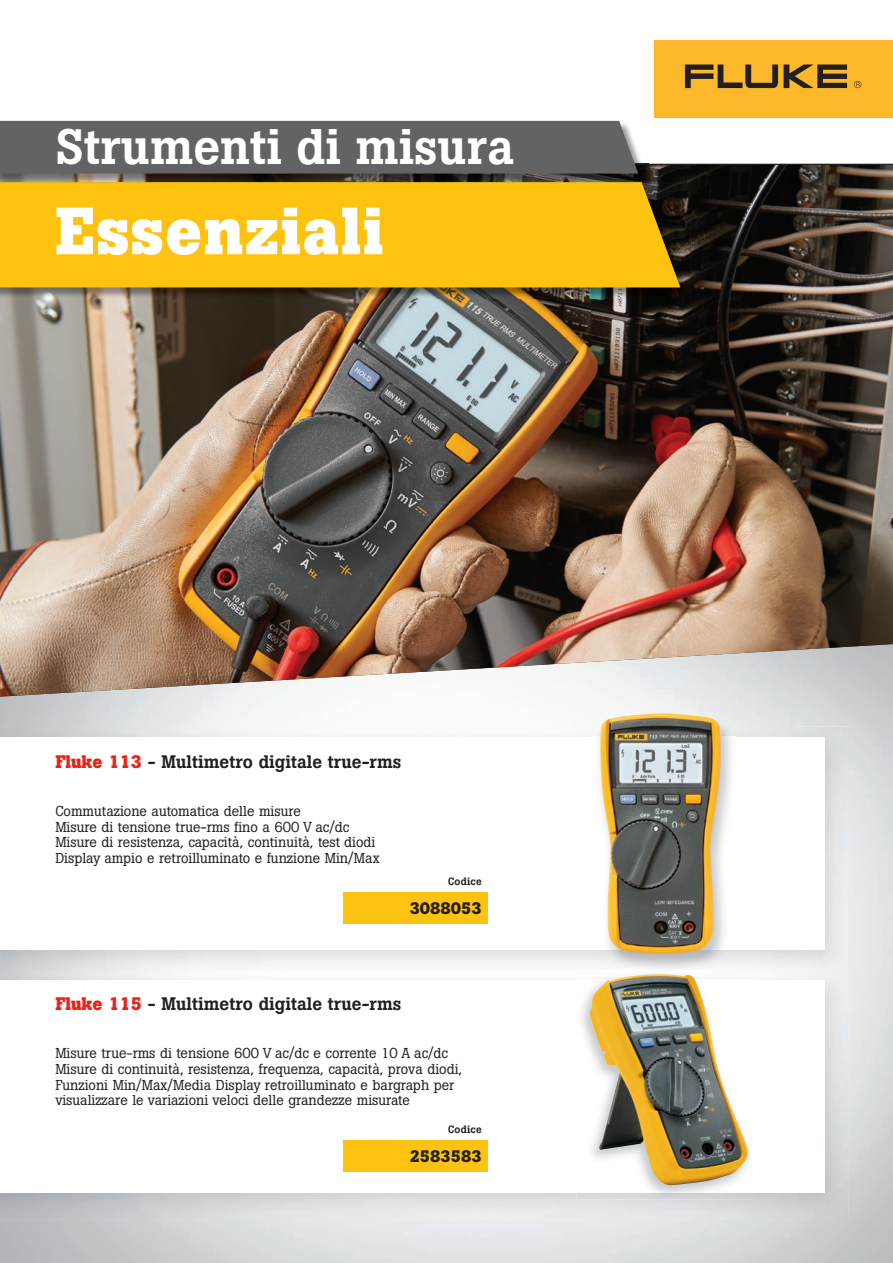
<style>
.page{position:relative;width:893px;height:1263px;background:#fff}
.page>*{position:absolute;margin:0;border:0;box-sizing:border-box;transform-origin:0 0}
.t1{font:700 66px "Boton Pro";letter-spacing:.02em;color:#fff}
.t2{font:500 49.5px "Boton Pro";color:#fff}
.t3{font:500 18px "Boton Pro";color:#231f20}
.t4{font:700 16.5px "Boton Pro";color:#231f20}
.t5{font:14.25px/15.8px "Boton Pro";color:#231f20}
.t6{font:500 10.5px "Boton Pro";letter-spacing:.025em;color:#231f20}
.s1{font-weight:700;color:#e72419}
</style>
<div class="page">
<img style="left:0;top:165px;width:893px;height:532px">
<div style="left:655px;top:40px;width:238px;height:78px;background:#fcb828"></div>
<svg style="left:784px;top:65px;width:63px;height:23px"></svg>
<svg style="left:685px;top:65px;width:93px;height:23px"></svg>
<svg style="left:854px;top:81px;width:7px;height:7px"></svg>
<img style="left:0;top:969px;width:848px;height:8px">
<img style="left:595px;top:737px;width:141px;height:212px">
<img style="left:600px;top:713px;width:121px;height:241px">
<img style="left:577px;top:970px;width:176px;height:229px">
<img style="left:577px;top:980px;width:176px;height:212px">
<img style="left:589px;top:972px;width:161px;height:213px">
<div style="left:343px;top:892px;width:145px;height:32px;background:#fec210"></div>
<div style="left:343px;top:1140px;width:145px;height:32px;background:#fec210"></div>
<img style="left:638px;top:184px;width:53px;height:114px">
<img style="left:0;top:287px;width:638px;height:11px">
<div style="left:0;top:182px;width:680px;height:105px;background:#fec210"></div>
<img style="left:0;top:155px;width:648px;height:29px">
<img style="left:0;top:182px;width:642px;height:2px">
<div style="left:0;top:121px;width:638px;height:53px;background:#636366"></div>
<h2 class="t2" style="left:55px;top:115px;width:460px">Strumenti di misura</h2>
<h1 class="t1" style="left:55px;top:188px;width:330px">Essenziali</h1>
<p class="t3" style="left:55px;top:750px;width:348px"><span class="s1">Fluke 113</span> - Multimetro digitale true-rms</p>
<p class="t5" style="left:55px;top:803px;width:326px">Commutazione automatica delle misure<br>Misure di tensione true-rms fino a 600 V ac/dc Misure di resistenza, capacità, continuità, test diodi Display ampio e retroilluminato e funzione Min/Max</p>
<p class="t6" style="left:448px;top:875px;width:35px">Codice</p>
<p class="t4" style="left:410px;top:898px;width:74px">3088053</p>
<p class="t3" style="left:55px;top:992px;width:348px"><span class="s1">Fluke 115</span> - Multimetro digitale true-rms</p>
<p class="t5" style="left:55px;top:1045px;width:408px">Misure true-rms di tensione 600 V ac/dc e corrente 10 A ac/dc Misure di continuità, resistenza, frequenza, capacità, prova diodi, Funzioni Min/Max/Media Display retroilluminato e bargraph per visualizzare le variazioni veloci delle grandezze misurate</p>
<p class="t6" style="left:448px;top:1123px;width:35px">Codice</p>
<p class="t4" style="left:410px;top:1146px;width:74px">2583583</p>
</div>
